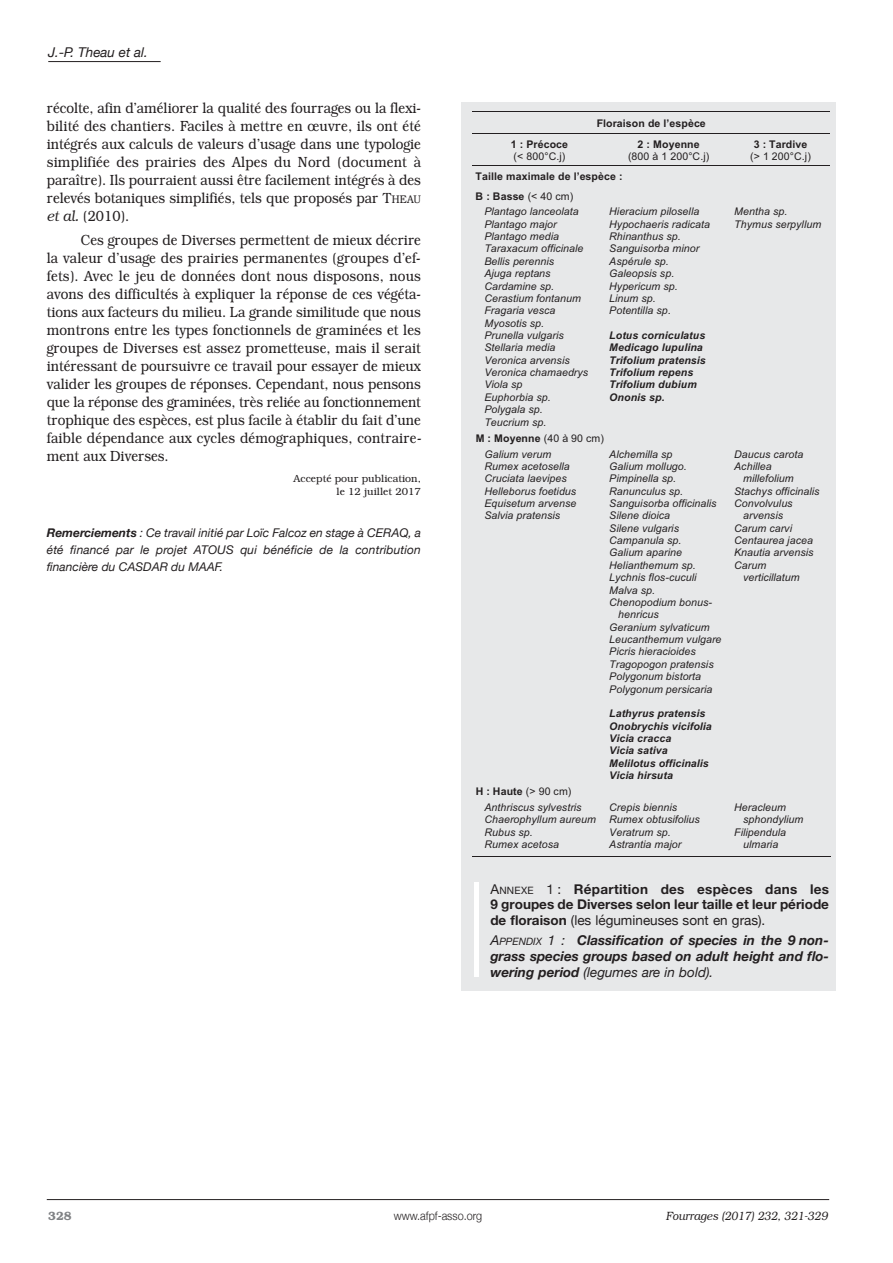
<style>
.page{position:relative;width:893px;height:1263px;background:#fff}
.page>*{position:absolute;margin:0;border:0;box-sizing:border-box;transform-origin:0 0}
.t1{font:300 15px/18px "Bookman IT Cby BT";color:#231f20;text-align:justify;scale:.9 1}
.t2{font:700 13.5px/15.8px "Helvetica Neue";color:#231f20;text-align:justify}
.t3{font:italic 700 13.5px/15.8px "Helvetica Neue";color:#231f20;text-align:justify}
.t4{font:italic 13.5px "Helvetica Neue";color:#231f20}
.t5{font:italic 12px/17px "Helvetica Neue";letter-spacing:.01em;color:#231f20;text-align:justify}
.t6{font:italic 300 12px "Bookman";color:#231f20;scale:.9 1}
.t7{font:300 12px "Helvetica Neue";color:#231f20;scale:.9 1}
.t8{font:600 12px "Bookman IT Cby BT";color:#808285}
.t9{font:italic 10.5px/12.3px "Arial";letter-spacing:.01em;color:#231f20}
.t10{font:italic 700 10.5px/12.3px "Arial";letter-spacing:.01em;color:#231f20}
.t11{font:700 10.5px/19.5px "Arial";letter-spacing:.01em;color:#231f20}
.t12{font:300 10.5px/12.6px "Bookman IT Cby BT";color:#231f20;text-align:right}
.t13{font:10.5px "Arial";letter-spacing:.01em;color:#231f20}
.s1{font-size:11.25px}
.s2{font-family:"Bookman";font-style:italic}
.s3{font-weight:700}
.s4{font-weight:400}
.s5{font-style:normal}
.s6{font-weight:700;font-style:normal}
.s7{font-weight:400;font-size:10.2px}
</style>
<div class="page">
<hr style="left:48px;top:61px;width:113px;height:1px;background:#231f20">
<hr style="left:47px;top:1199px;width:782px;height:1px;background:#231f20">
<div style="left:462px;top:102px;width:374px;height:889px;background:#e7e8e9"></div>
<hr style="left:475px;top:882px;width:4px;height:94px;background:#fff">
<hr style="left:473px;top:111px;width:357px;height:1px;background:#231f20">
<hr style="left:473px;top:133px;width:133px;height:1px;background:#231f20">
<hr style="left:607px;top:133px;width:124px;height:1px;background:#231f20">
<hr style="left:732px;top:133px;width:98px;height:1px;background:#231f20">
<hr style="left:473px;top:166px;width:133px;height:1px;background:#231f20">
<hr style="left:607px;top:166px;width:124px;height:1px;background:#231f20">
<hr style="left:732px;top:166px;width:98px;height:1px;background:#231f20">
<hr style="left:472px;top:857px;width:134px;height:1px;background:#231f20">
<hr style="left:606px;top:857px;width:125px;height:1px;background:#231f20">
<hr style="left:731px;top:857px;width:99px;height:1px;background:#231f20">
<p class="t4" style="left:48px;top:44px;width:101px">J.-P. Theau et al.</p>
<p class="t1" style="left:47px;top:100px;width:417px">récolte, afin d’améliorer la qualité des fourrages ou la flexi&shy;bilité des chantiers. Faciles à mettre en œuvre, ils ont été intégrés aux calculs de valeurs d’usage dans une typologie simplifiée des prairies des Alpes du Nord (document à paraître). Ils pourraient aussi être facilement intégrés à des relevés botaniques simplifiés, tels que proposés par T<span class="s1">HEAU </span><span class="s2">et al.</span> (2010).</p>
<p class="t1" style="left:47px;top:232px;width:418px;text-indent:34px">Ces groupes de Diverses permettent de mieux décrire la valeur d’usage des prairies permanentes (groupes d’ef&shy;fets). Avec le jeu de données dont nous disposons, nous avons des difficultés à expliquer la réponse de ces végéta&shy;tions aux facteurs du milieu. La grande similitude que nous montrons entre les types fonctionnels de graminées et les groupes de Diverses est assez prometteuse, mais il serait intéressant de poursuivre ce travail pour essayer de mieux valider les groupes de réponses. Cependant, nous pensons que la réponse des graminées, très reliée au fonctionnement trophique des espèces, est plus facile à établir du fait d’une faible dépendance aux cycles démographiques, contraire&shy;ment aux Diverses.</p>
<p class="t12" style="left:294px;top:473px;width:129px">Accepté pour publication, le 12 juillet 2017</p>
<p class="t5" style="left:47px;top:524px;width:376px"><span class="s3">Remerciements</span> : Ce travail initié par Loïc Falcoz en stage à CERAQ, a été financé par le projet ATOUS qui bénéficie de la contribution financière du CASDAR du MAAF.</p>
<p class="t11" style="left:511px;top:134px;width:59px">1 : Précoce</p>
<p class="t13" style="left:514px;top:149px;width:53px">(&lt; 800°C.j)</p>
<p class="t11" style="left:597px;top:114px;width:111px">Floraison de l’espèce</p>
<p class="t11" style="left:638px;top:134px;width:64px">2 : Moyenne</p>
<p class="t13" style="left:628px;top:149px;width:83px">(800 à 1 200°C.j)</p>
<p class="t11" style="left:476px;top:167px;width:148px">Taille maximale de l’espèce :<br>B : Basse <span class="s4">(&lt; 40 cm)</span></p>
<p class="t9" style="left:484px;top:206px;width:105px">Plantago lanceolata<br>Plantago major<br>Plantago media<br>Taraxacum officinale<br>Bellis perennis<br>Ajuga reptans<br>Cardamine sp.<br>Cerastium fontanum<br>Fragaria vesca<br>Myosotis sp.<br>Prunella vulgaris<br>Stellaria media<br>Veronica arvensis<br>Veronica chamaedrys<br>Viola sp<br>Euphorbia sp.<br>Polygala sp.<br>Teucrium sp.</p>
<p class="t9" style="left:609px;top:206px;width:102px">Hieracium pilosella<br>Hypochaeris radicata<br>Rhinanthus sp.<br>Sanguisorba minor<br>Aspérule sp.<br>Galeopsis sp.<br>Hypericum sp.<br>Linum sp.<br>Potentilla sp<span class="s5">.</span></p>
<p class="t10" style="left:609px;top:329px;width:98px">Lotus corniculatus<br>Medicago lupulina<br>Trifolium pratensis<br>Trifolium repens<br>Trifolium dubium<br>Ononis sp.</p>
<p class="t9" style="left:484px;top:430px;width:121px;line-height:15.8px;text-indent:-9px"><span class="s6">M : Moyenne</span> <span class="s5">(40 à 90 cm)<br></span>Galium verum</p>
<p class="t9" style="left:484px;top:460px;width:93px">Rumex acetosella<br>Cruciata laevipes<br>Helleborus foetidus<br>Equisetum arvense<br>Salvia pratensis</p>
<p class="t9" style="left:609px;top:448px;width:65px">Alchemilla sp</p>
<p class="t9" style="left:609px;top:460px;width:79px">Galium mollugo.</p>
<p class="t9" style="left:609px;top:472px;width:68px">Pimpinella sp.</p>
<p class="t9" style="left:609px;top:485px;width:76px">Ranunculus sp.</p>
<p class="t9" style="left:609px;top:497px;width:109px">Sanguisorba officinalis</p>
<p class="t9" style="left:609px;top:509px;width:62px">Silene dioica</p>
<p class="t9" style="left:609px;top:522px;width:71px">Silene vulgaris</p>
<p class="t9" style="left:609px;top:534px;width:74px">Campanula sp.</p>
<p class="t9" style="left:609px;top:547px;width:74px">Galium aparine</p>
<p class="t9" style="left:609px;top:559px;width:88px">Helianthemum sp.</p>
<p class="t9" style="left:609px;top:571px;width:89px">Lychnis flos-cuculi</p>
<p class="t9" style="left:609px;top:584px;width:48px">Malva sp.</p>
<p class="t9" style="left:609px;top:596px;width:104px">Chenopodium bonus-</p>
<p class="t9" style="left:618px;top:609px;width:42px">henricus</p>
<p class="t9" style="left:609px;top:621px;width:102px">Geranium sylvaticum</p>
<p class="t9" style="left:609px;top:633px;width:114px">Leucanthemum vulgare</p>
<p class="t9" style="left:609px;top:646px;width:88px">Picris hieracioides</p>
<p class="t9" style="left:609px;top:658px;width:106px">Tragopogon pratensis</p>
<p class="t9" style="left:609px;top:670px;width:93px">Polygonum bistorta</p>
<p class="t9" style="left:609px;top:683px;width:105px">Polygonum persicaria</p>
<p class="t10" style="left:609px;top:708px;width:104px">Lathyrus pratensis<br>Onobrychis vicifolia<br>Vicia cracca<br>Vicia sativa<br>Melilotus officinalis<br>Vicia hirsuta</p>
<p class="t11" style="left:754px;top:134px;width:55px">3 : Tardive</p>
<p class="t13" style="left:750px;top:149px;width:62px">(&gt; 1 200°C.j)</p>
<p class="t9" style="left:734px;top:206px;width:89px">Mentha sp.<br>Thymus serpyllum</p>
<p class="t9" style="left:734px;top:448px;width:71px">Daucus carota<br>Achillea</p>
<p class="t9" style="left:743px;top:472px;width:52px">millefolium</p>
<p class="t9" style="left:734px;top:485px;width:87px">Stachys officinalis</p>
<p class="t9" style="left:734px;top:497px;width:60px">Convolvulus</p>
<p class="t9" style="left:743px;top:509px;width:41px">arvensis</p>
<p class="t9" style="left:734px;top:522px;width:59px">Carum carvi</p>
<p class="t9" style="left:734px;top:534px;width:80px">Centaurea jacea</p>
<p class="t9" style="left:734px;top:547px;width:81px">Knautia arvensis</p>
<p class="t9" style="left:734px;top:559px;width:34px">Carum</p>
<p class="t9" style="left:743px;top:571px;width:58px">verticillatum</p>
<p class="t9" style="left:484px;top:784px;width:99px;line-height:15.8px;text-indent:-9px"><span class="s6">H : Haute</span> <span class="s5">(&gt; 90 cm)<br></span>Anthriscus sylvestris</p>
<p class="t9" style="left:484px;top:814px;width:113px">Chaerophyllum aureum<br>Rubus sp.<br>Rumex acetosa</p>
<p class="t9" style="left:609px;top:801px;width:92px">Crepis biennis<br>Rumex obtusifolius<br>Veratrum sp.<br>Astrantia major</p>
<p class="t9" style="left:734px;top:801px;width:53px">Heracleum</p>
<p class="t9" style="left:743px;top:814px;width:62px">sphondylium</p>
<p class="t9" style="left:734px;top:826px;width:53px">Filipendula</p>
<p class="t9" style="left:743px;top:839px;width:37px">ulmaria</p>
<p class="t2" style="left:490px;top:882px;width:340px"><span class="s4">A</span><span class="s7">NNExE</span> <span class="s4">1 :</span> Répartition des espèces dans les 9 groupes de Diverses selon leur taille et leur période de floraison <span class="s4">(les légumineuses sont en gras).</span></p>
<p class="t3" style="left:490px;top:932px;width:340px"><span class="s4">A</span><span class="s7">PPENDIx</span> <span class="s4">1 :</span> Classification of species in the 9 non&shy;grass species groups based on adult height and flo&shy;wering period <span class="s4">(legumes are in bold).</span></p>
<p class="t8" style="left:48px;top:1212px;width:25px">328</p>
<p class="t7" style="left:394px;top:1209px;width:100px">www.afpf-asso.org</p>
<p class="t6" style="left:666px;top:1209px;width:181px">Fourrages (2017) 232, 321-329</p>
</div>
